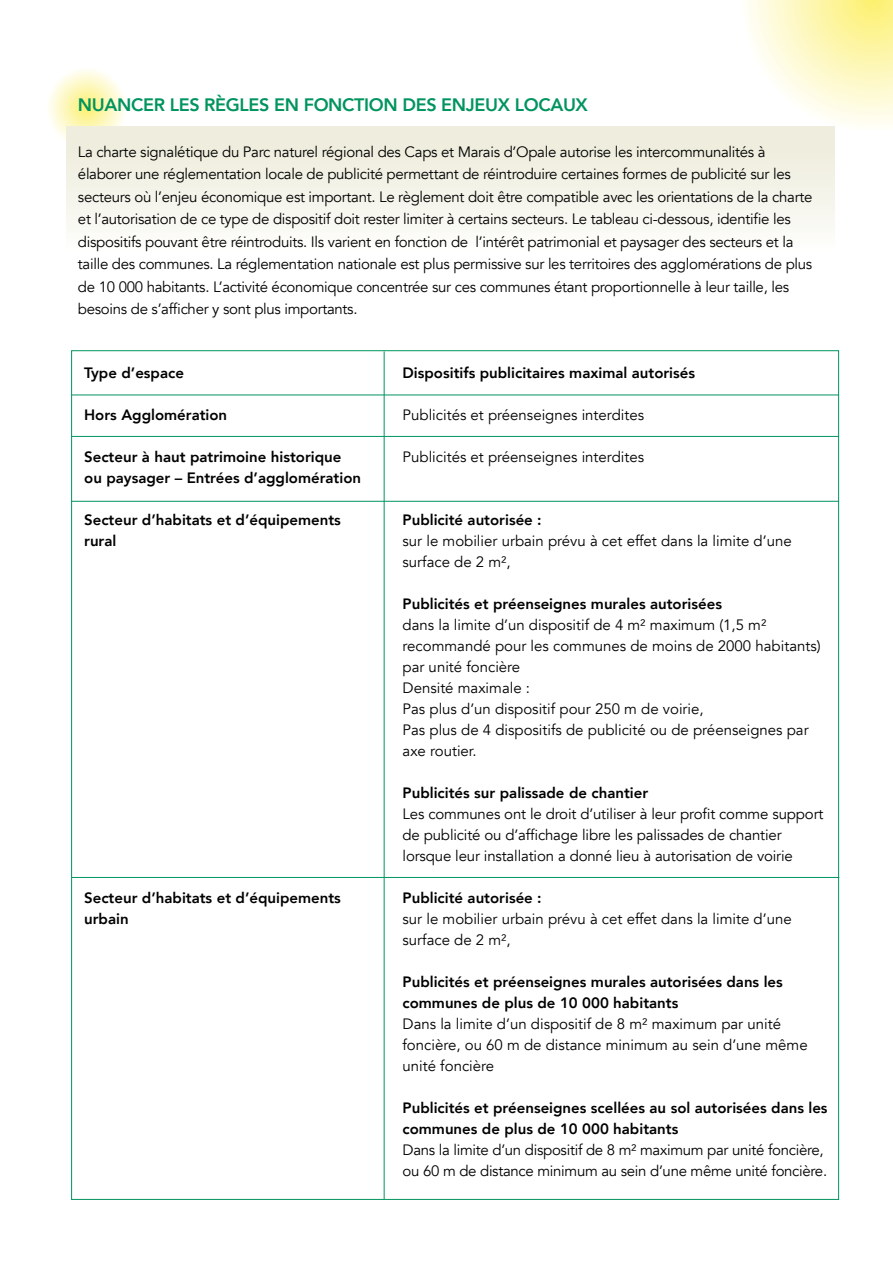
<style>
.page{position:relative;width:893px;height:1263px;background:#fff}
.page>*{position:absolute;margin:0;border:0;box-sizing:border-box;transform-origin:0 0}
.t1{font:800 18px "Avenir";letter-spacing:-.02em;color:#00945e}
.t2{font:15px/22.5px "Avenir";letter-spacing:-.02em;color:#000}
.t3{font:15px/21px "Avenir";color:#000}
.t4{font:800 15px/21px "Avenir";color:#000}
</style>
<div class="page">
<svg style="left:741px;top:0;width:152px;height:131px"></svg>
<svg style="left:46px;top:67px;width:80px;height:80px"></svg>
<div style="left:66px;top:127px;width:768px;height:124px;background:linear-gradient(to bottom,#ecead8,#fdfdfa)"></div>
<div style="left:71px;top:350px;width:768px;height:850px;background:#fff;border:1px solid #00945e"></div>
<hr style="left:71px;top:395px;width:768px;height:1px;background:#00945e">
<hr style="left:71px;top:501px;width:768px;height:1px;background:#00945e">
<hr style="left:71px;top:436px;width:768px;height:1px;background:#00945e">
<hr style="left:384px;top:351px;width:1px;height:848px;background:#00945e">
<hr style="left:72px;top:877px;width:767px;height:1px;background:#00945e">
<p class="t1" style="left:78px;top:91px;width:102px">Nuancer les</p>
<p class="t1" style="left:204px;top:91px;width:46px">règles</p>
<p class="t1" style="left:274px;top:91px;width:140px">en fonction des</p>
<p class="t1" style="left:441px;top:91px;width:148px">enjeux locaux</p>
<p class="t2" style="left:78px;top:140px;width:736px">La charte signalétique du Parc naturel régional des Caps et Marais d’Opale autorise les intercommunalités à élaborer une réglementation locale de publicité permettant de réintroduire certaines formes de publicité sur les secteurs où l’enjeu économique est important. Le règlement doit être compatible avec les orientations de la charte et l’autorisation de ce type de dispositif doit rester limiter à certains secteurs. Le tableau ci-dessous, identifie les dispositifs pouvant être réintroduits. Ils varient en fonction de l’intérêt patrimonial et paysager des secteurs et la taille des communes. La réglementation nationale est plus permissive sur les territoires des agglomérations de plus de 10 000 habitants. L’activité économique concentrée sur ces communes étant proportionnelle à leur taille, les besoins de s’afficher y sont plus importants.</p>
<p class="t4" style="left:84px;top:362px;width:101px">Type d’espace</p>
<p class="t4" style="left:84px;top:404px;width:145px">Hors Agglomération</p>
<p class="t4" style="left:84px;top:446px;width:278px">Secteur à haut patrimoine historique ou paysager – Entrées d’agglomération</p>
<p class="t4" style="left:84px;top:509px;width:258px">Secteur d’habitats et d’équipements rural</p>
<p class="t4" style="left:84px;top:887px;width:258px">Secteur d’habitats et d’équipements urbain</p>
<p class="t4" style="left:403px;top:362px;width:294px">Dispositifs publicitaires maximal autorisés</p>
<p class="t3" style="left:403px;top:405px;width:243px">Publicités et préenseignes interdites</p>
<p class="t3" style="left:403px;top:447px;width:243px">Publicités et préenseignes interdites</p>
<p class="t4" style="left:403px;top:509px;width:141px">Publicité autorisée :</p>
<p class="t3" style="left:403px;top:531px;width:391px">sur le mobilier urbain prévu à cet effet dans la limite d’une surface de 2 m²,</p>
<p class="t4" style="left:403px;top:593px;width:321px">Publicités et préenseignes murales autorisées</p>
<p class="t3" style="left:403px;top:615px;width:420px">dans la limite d’un dispositif de 4 m² maximum (1,5 m² recommandé pour les communes de moins de 2000 habitants) par unité foncière<br>Densité maximale :<br>Pas plus d’un dispositif pour 250 m de voirie,<br>Pas plus de 4 dispositifs de publicité ou de préenseignes par axe routier.</p>
<p class="t4" style="left:403px;top:782px;width:247px">Publicités sur palissade de chantier</p>
<p class="t2" style="left:403px;top:804px;width:422px;line-height:21px">Les communes ont le droit d’utiliser à leur profit comme support de publicité ou d’affichage libre les palissades de chantier lorsque leur installation a donné lieu à autorisation de voirie</p>
<p class="t4" style="left:403px;top:887px;width:141px">Publicité autorisée :</p>
<p class="t3" style="left:403px;top:909px;width:391px">sur le mobilier urbain prévu à cet effet dans la limite d’une surface de 2 m²,</p>
<p class="t4" style="left:403px;top:971px;width:382px">Publicités et préenseignes murales autorisées dans les communes de plus de 10 000 habitants</p>
<p class="t3" style="left:403px;top:1014px;width:407px">Dans la limite d’un dispositif de 8 m² maximum par unité foncière, ou 60 m de distance minimum au sein d’une même unité foncière</p>
<p class="t4" style="left:403px;top:1097px;width:427px">Publicités et préenseignes scellées au sol autorisées dans les communes de plus de 10 000 habitants</p>
<p class="t2" style="left:403px;top:1140px;width:426px;line-height:21px">Dans la limite d’un dispositif de 8 m² maximum par unité foncière, ou 60 m de distance minimum au sein d’une même unité foncière.</p>
</div>
